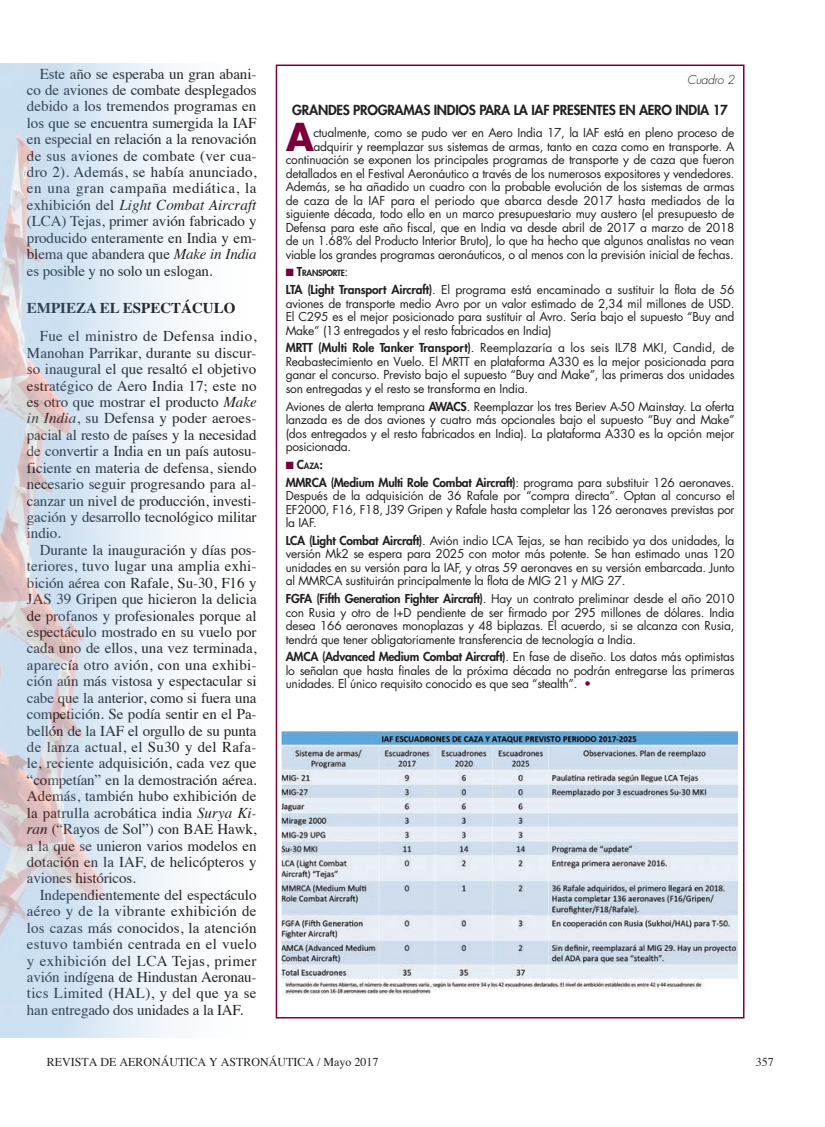
<style>
.page{position:relative;width:825px;height:1127px;background:#fff}
.page>*{position:absolute;margin:0;border:0;box-sizing:border-box;transform-origin:0 0}
.t1{font:700 37.35px "Futura";color:#7a003b;scale:.95 1}
.t2{font:15px/16.5px "Times";letter-spacing:-.01em;color:#231f20;text-align:justify}
.t3{font:700 15px "Times";color:#231f20}
.t4{font:800 13.5px "Futura";letter-spacing:-.02em;color:#231f20}
.t5{font:12px/13.5px "Futura";letter-spacing:-.02em;color:#231f20;text-align:justify}
.t6{font:12px "Times";color:#231f20}
.t7{font:italic 300 12px "Futura";letter-spacing:-.02em;color:#231f20}
.t8{font:800 8.4px "Futura";letter-spacing:-.03em;color:#231f20}
.s1{font-style:italic}
.s2{color:#7a003b}
.s3{font-size:12px}
.s4{font-weight:400;font-size:12px}
.s5{font-weight:800}
</style>
<div class="page">
<img style="left:283px;top:732px;width:454px;height:263px">
<div style="left:281px;top:718px;width:458px;height:290px;border:1px solid #fff"></div>
<img style="left:0;top:64px;width:276px;height:974px">
<p class="t2" style="left:27px;top:64px;width:231px;text-indent:13px">Este año se esperaba un gran abani&shy;co de aviones de combate desplegados debido a los tremendos programas en los que se encuentra sumergida la IAF en especial en relación a la renovación de sus aviones de combate (ver cua&shy;dro 2). Además, se había anunciado, en una gran campaña mediática, la exhibición del <span class="s1">Light Combat Aircraft </span>(LCA) Tejas, primer avión fabricado y producido enteramente en India y em&shy;blema que abandera que <span class="s1">Make in India </span>es posible y no solo un eslogan.</p>
<p class="t3" style="left:27px;top:294px;width:210px">EMPIEZA EL ESPECTÁCULO</p>
<p class="t2" style="left:27px;top:327px;width:231px;text-indent:13px">Fue el ministro de Defensa indio, Manohan Parrikar, durante su discur&shy;so inaugural el que resaltó el objetivo estratégico de Aero India 17; este no es otro que mostrar el producto <span class="s1">Make in India</span>, su Defensa y poder aeroes&shy;pacial al resto de países y la necesidad de convertir a India en un país autosu&shy;ficiente en materia de defensa, siendo necesario seguir progresando para al&shy;canzar un nivel de producción, investi&shy;gación y desarrollo tecnológico militar indio.</p>
<p class="t2" style="left:27px;top:540px;width:231px;text-indent:13px">Durante la inauguración y días pos&shy;teriores, tuvo lugar una amplia exhi&shy;bición aérea con Rafale, Su-30, F16 y JAS 39 Gripen que hicieron la delicia de profanos y profesionales porque al espectáculo mostrado en su vuelo por cada uno de ellos, una vez terminada, aparecía otro avión, con una exhibi&shy;ción aún más vistosa y espectacular si cabe que la anterior, como si fuera una competición. Se podía sentir en el Pa&shy;bellón de la IAF el orgullo de su punta de lanza actual, el Su30 y del Rafa&shy;le, reciente adquisición, cada vez que “competían” en la demostración aérea.<br>Además, también hubo exhibición de la patrulla acrobática india <span class="s1">Surya Ki&shy;ran</span> (“Rayos de Sol”) con BAE Hawk, a la que se unieron varios modelos en dotación en la IAF, de helicópteros y aviones históricos.</p>
<p class="t2" style="left:27px;top:885px;width:231px;text-indent:13px">Independientemente del espectáculo aéreo y de la vibrante exhibición de los cazas más conocidos, la atención estuvo también centrada en el vuelo y exhibición del LCA Tejas, primer avión indígena de Hindustan Aeronau&shy;tics Limited (HAL), y del que ya se han entregado dos unidades a la IAF.</p>
<p class="t7" style="left:687px;top:72px;width:49px">Cuadro 2</p>
<p class="t4" style="left:292px;top:101px;width:437px">GRANDES PROGRAMAS INDIOS PARA LA IAF PRESENTES EN AERO INDIA 17</p>
<h1 class="t1" style="left:286px;top:109px;width:31px">A</h1>
<p class="t5" style="left:286px;top:126px;width:450px;text-align:right">ctualmente, como se pudo ver en Aero India 17, la IAF está en pleno proceso de adquirir y reemplazar sus sistemas de armas, tanto en caza como en transporte. A continuación se exponen los principales programas de transporte y de caza que fueron detallados en el Festival Aeronáutico a través de los numerosos expositores y vendedores.<br>Además, se ha añadido un cuadro con la probable evolución de los sistemas de armas de caza de la IAF para el periodo que abarca desde 2017 hasta mediados de la siguiente década, todo ello en un marco presupuestario muy austero (el presupuesto de Defensa para este año fiscal, que en India va desde abril de 2017 a marzo de 2018 de un 1.68% del Producto Interior Bruto), lo que ha hecho que algunos analistas no vean viable los grandes programas aeronáuticos, o al menos con la previsión inicial de fechas.</p>
<p class="t8" style="left:286px;top:268px;width:64px"><span class="s2">■</span> <span class="s3">T</span>RANSPORTE<span class="s4">:</span></p>
<p class="t5" style="left:286px;top:283px;width:450px"><span class="s5">LTA (Light Transport Aircraft)</span>. El programa está encaminado a sustituir la flota de 56 aviones de transporte medio Avro por un valor estimado de 2,34 mil millones de USD.<br>El C295 es el mejor posicionado para sustituir al Avro. Sería bajo el supuesto “Buy and Make” (13 entregados y el resto fabricados en India)</p>
<p class="t5" style="left:286px;top:341px;width:450px"><span class="s5">MRTT (Multi Role Tanker Transport)</span>. Reemplazaría a los seis IL78 MKI, Candid, de Reabastecimiento en Vuelo. El MRTT en plataforma A330 es la mejor posicionada para ganar el concurso. Previsto bajo el supuesto “Buy and Make”, las primeras dos unidades son entregadas y el resto se transforma en India.</p>
<p class="t5" style="left:286px;top:399px;width:450px">Aviones de alerta temprana <span class="s5">AWACS</span>. Reemplazar los tres Beriev A-50 Mainstay. La oferta lanzada es de dos aviones y cuatro más opcionales bajo el supuesto “Buy and Make” (dos entregados y el resto fabricados en India). La plataforma A330 es la opción mejor posicionada.</p>
<p class="t8" style="left:286px;top:460px;width:39px"><span class="s2">■</span> <span class="s3">C</span>AZA<span class="s3">:</span></p>
<p class="t5" style="left:286px;top:475px;width:451px"><span class="s5">MMRCA (Medium Multi Role Combat Aircraft)</span>: programa para substituir 126 aeronaves.<br>Después de la adquisición de 36 Rafale por “compra directa”. Optan al concurso el EF2000, F16, F18, J39 Gripen y Rafale hasta completar las 126 aeronaves previstas por la IAF.</p>
<p class="t5" style="left:286px;top:533px;width:450px"><span class="s5">LCA (Light Combat Aircraft)</span>. Avión indio LCA Tejas, se han recibido ya dos unidades, la versión Mk2 se espera para 2025 con motor más potente. Se han estimado unas 120 unidades en su versión para la IAF, y otras 59 aeronaves en su versión embarcada. Junto al MMRCA sustituirán principalmente la flota de MIG 21 y MIG 27.</p>
<p class="t5" style="left:286px;top:592px;width:450px"><span class="s5">FGFA (Fifth Generation Fighter Aircraft)</span>. Hay un contrato preliminar desde el año 2010 con Rusia y otro de I+D pendiente de ser firmado por 295 millones de dólares. India desea 166 aeronaves monoplazas y 48 biplazas. El acuerdo, si se alcanza con Rusia, tendrá que tener obligatoriamente transferencia de tecnología a India.</p>
<p class="t5" style="left:286px;top:650px;width:450px"><span class="s5">AMCA (Advanced Medium Combat Aircraft)</span>. En fase de diseño. Los datos más optimistas lo señalan que hasta finales de la próxima década no podrán entregarse las primeras unidades. El único requisito conocido es que sea “stealth”. <span class="s2">•</span></p>
<p class="t6" style="left:47px;top:1050px;width:333px">REVISTA DE AERONÁUTICA Y ASTRONÁUTICA / Mayo 2017</p>
<p class="t6" style="left:756px;top:1050px;width:19px">357</p>
</div>
